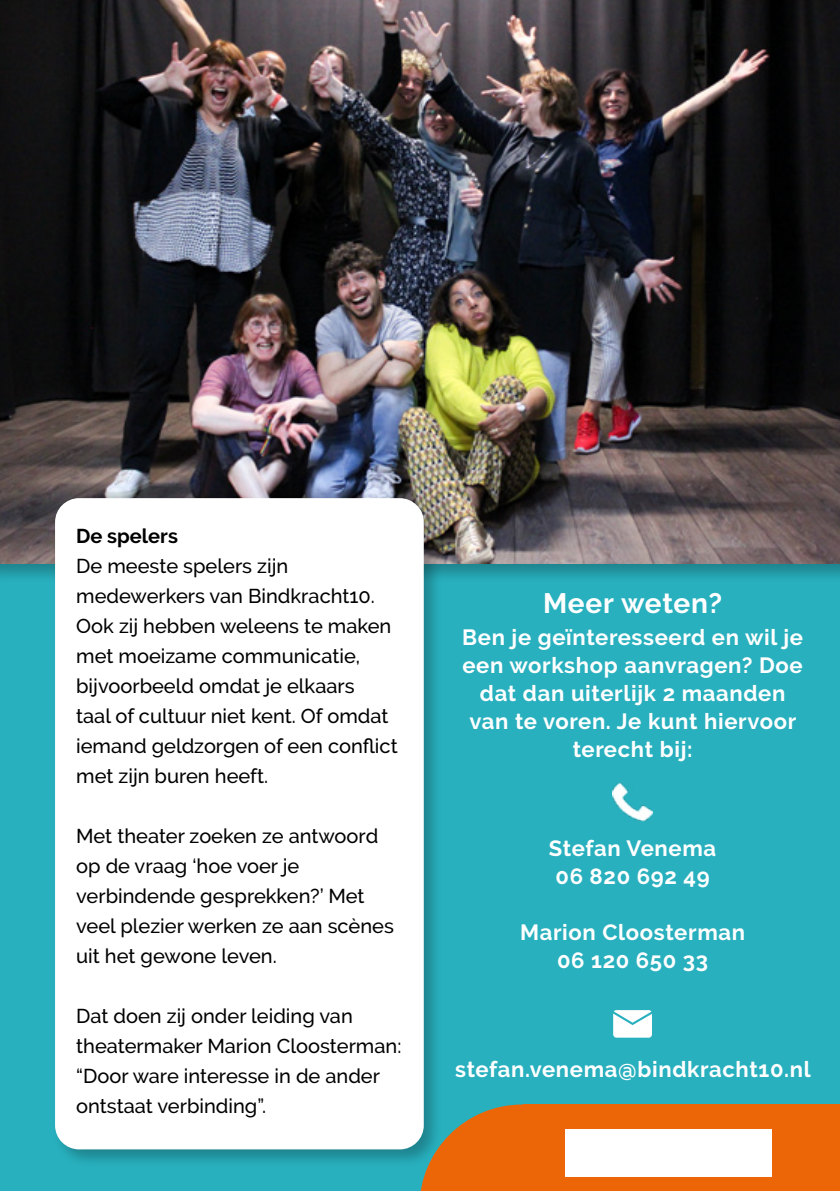
<style>
.page{position:relative;width:840px;height:1191px;background:#fff}
.page>*{position:absolute;margin:0;border:0;box-sizing:border-box;transform-origin:0 0}
.t1{font:700 28px "Raleway";letter-spacing:.025em;color:#fff}
.t2{font:700 22px/28px "Raleway";letter-spacing:.03em;color:#fff;text-align:center}
.t3{font:500 20px/30px "Raleway";color:#000}
.t4{font:700 20px "Raleway";color:#000}
</style>
<div class="page">
<div style="left:0;top:0;width:839px;height:1191px;background:#28b0be"></div>
<img style="left:0;top:0;width:839px;height:564px">
<div style="left:52px;top:494px;width:390px;height:674px;background:#000;opacity:.25"></div>
<div style="left:55px;top:498px;width:368px;height:651px;background:#fff;border-radius:24px"></div>
<div style="left:523px;top:1104px;width:316px;height:87px;background:#ec6608"></div>
<svg style="left:419px;top:1104px;width:206px;height:87px"></svg>
<div style="left:565px;top:1129px;width:206px;height:47px;background:#fff"></div>
<svg style="left:613px;top:1010px;width:38px;height:27px"></svg>
<img style="left:612px;top:783px;width:39px;height:39px">
<p class="t4" style="left:76px;top:524px;width:103px">De spelers</p>
<p class="t3" style="left:76px;top:551px;width:323px">De meeste spelers zijn medewerkers van Bindkracht10.<br>Ook zij hebben weleens te maken met moeizame communicatie, bijvoorbeeld omdat je elkaars<br>taal of cultuur niet kent. Of omdat iemand geldzorgen of een conflict met zijn buren heeft.</p>
<p class="t3" style="left:76px;top:821px;width:319px">Met theater zoeken ze antwoord op de vraag ‘hoe voer je verbindende gesprekken?’ Met veel plezier werken ze aan scènes uit het gewone leven.</p>
<p class="t3" style="left:76px;top:1001px;width:326px">Dat doen zij onder leiding van theatermaker Marion Cloosterman: “Door ware interesse in de ander ontstaat verbinding”.</p>
<h1 class="t1" style="left:542px;top:587px;width:180px">Meer weten?</h1>
<p class="t2" style="left:462px;top:623px;width:342px">Ben je geïnteresseerd en wil je een workshop aanvragen? Doe dat dan uiterlijk 2 maanden van te voren. Je kunt hiervoor terecht bij:</p>
<p class="t2" style="left:548px;top:834px;width:169px;text-align:left">Stefan Venema<br>06 820 692 49</p>
<p class="t2" style="left:520px;top:918px;width:226px">Marion Cloosterman<br>06 120 650 33</p>
<p class="t2" style="left:455px;top:1055px;width:357px">stefan.venema@bindkracht10.nl</p>
</div>
